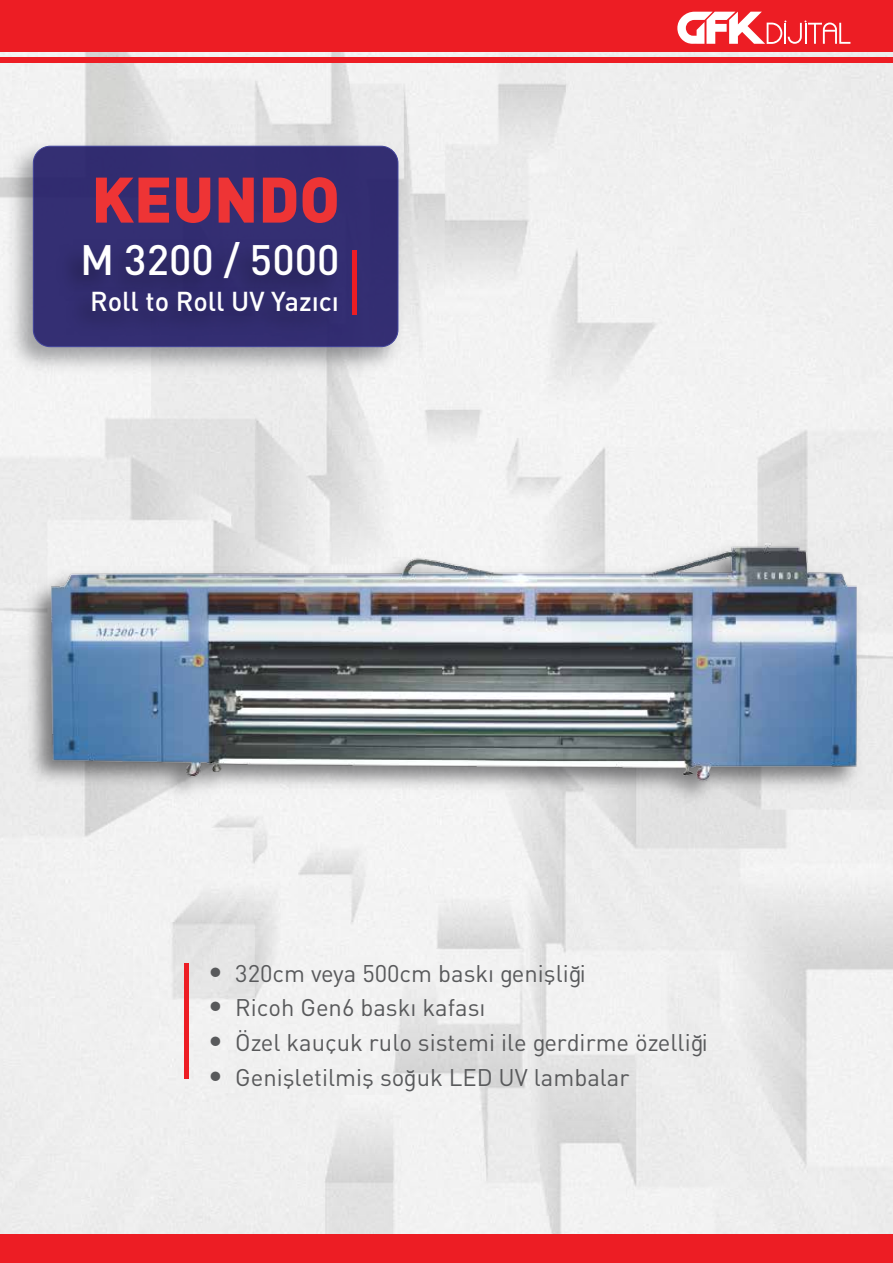
<style>
.page{position:relative;width:893px;height:1263px;background:#fff}
.page>*{position:absolute;margin:0;border:0;box-sizing:border-box;transform-origin:0 0}
.t1{font:63.15px "DIN Black Tr";color:#ee3435}
.t2{font:42px "DIN Medium Tr";color:#fff}
.t3{font:27px "DIN Medium Tr";color:#fff}
.t4{font:23.85px "DIN Tr";color:#58595b}
.s1{font-size:29.1px}
</style>
<div class="page">
<img style="left:0;top:52px;width:893px;height:1183px">
<div style="left:184px;top:963px;width:5px;height:115px;background:#ed1d24"></div>
<img style="left:0;top:134px;width:410px;height:246px">
<div style="left:33px;top:146px;width:365px;height:201px;background:#332e72;border-radius:17px"></div>
<div style="left:33px;top:146px;width:365px;height:201px;border:1px solid #2e3092;border-radius:17px"></div>
<img style="left:57px;top:276px;width:294px;height:74px">
<hr style="left:352px;top:250px;width:4px;height:65px;background:#ed1d24">
<div style="left:0;top:57px;width:893px;height:5px;background:#ed1d24"></div>
<div style="left:0;top:0;width:893px;height:52px;background:#ed1d24"></div>
<svg style="left:677px;top:12px;width:173px;height:32px"></svg>
<div style="left:0;top:1235px;width:893px;height:28px;background:#ed1d24"></div>
<img style="left:18px;top:531px;width:850px;height:282px">
<img style="left:36px;top:528px;width:836px;height:258px">
<h1 class="t1" style="left:91px;top:157px;width:250px">KEUNDO</h1>
<h2 class="t2" style="left:80px;top:233px;width:261px">M 3200 / 5000</h2>
<p class="t3" style="left:90px;top:284px;width:250px">Roll to Roll UV Yazıcı</p>
<p class="t4" style="left:208px;top:958px;width:379px"><span class="s1">•</span> 320cm veya 500cm baskı genişliği</p>
<p class="t4" style="left:208px;top:993px;width:279px"><span class="s1">•</span> Ricoh Gen6 baskı kafası</p>
<p class="t4" style="left:208px;top:1028px;width:501px"><span class="s1">•</span> Özel kauçuk rulo sistemi ile gerdirme özelliği</p>
<p class="t4" style="left:208px;top:1062px;width:423px"><span class="s1">•</span> Genişletilmiş soğuk LED UV lambalar</p>
</div>
